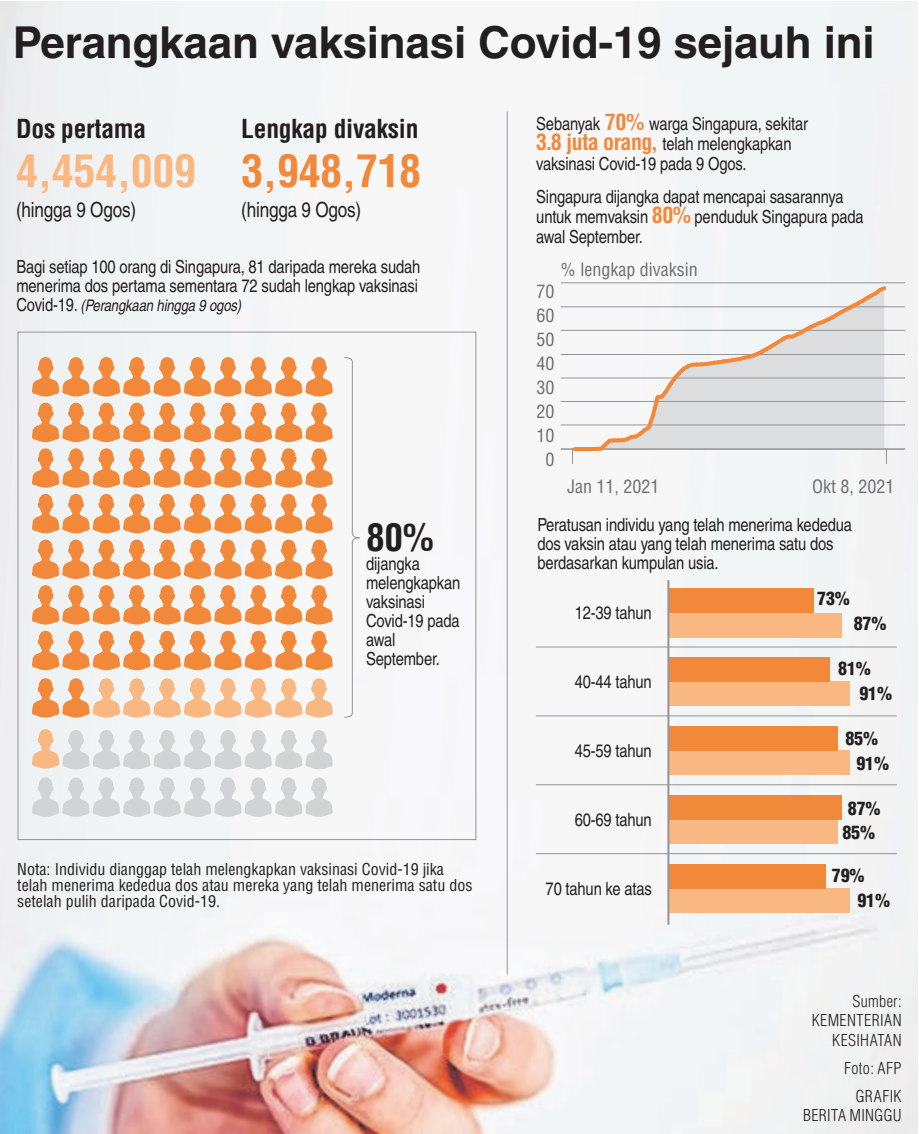
<style>
.page{position:relative;width:919px;height:1134px;background:#fff}
.page>*{position:absolute;margin:0;border:0;box-sizing:border-box;transform-origin:0 0}
.t1{font:700 44px "Helvetica";letter-spacing:-.005em;color:#231f20}
.t2{font:700 condensed 44px "Helvetica";letter-spacing:-.01em;color:#f9b881}
.t3{font:700 condensed 37.2px "Helvetica";color:#231f20}
.t4{font:700 condensed 25.6px "Helvetica";letter-spacing:-.01em;color:#231f20}
.t5{font:condensed 21px "Helvetica";letter-spacing:-.01em;color:#231f20}
.t6{font:condensed 18px/19px "Helvetica";letter-spacing:-.01em;color:#231f20}
.t7{font:condensed 18px/24px "Helvetica";color:#6c6e70;text-align:center}
.t8{font:900 condensed 18px/25px "Helvetica";letter-spacing:-.01em;color:#231f20}
.t9{font:condensed 16px/16px "Helvetica";color:#231f20}
.t10{font:300 condensed 16px/19.2px "Helvetica";letter-spacing:.02em;color:#231f20;text-align:right}
.t11{font:italic condensed 16px "Helvetica";letter-spacing:-.01em;color:#231f20}
.s1{color:#f2883a}
.s2{font-style:normal;font-size:18px}
.s3{font-weight:700;font-size:22px;color:#f2883a}
</style>
<div class="page">
<img style="left:1px;top:1px;width:915px;height:1133px">
<hr style="left:506px;top:111px;width:1px;height:863px;background:#929497">
<svg style="left:32px;top:357px;width:301px;height:39px"></svg>
<svg style="left:32px;top:403px;width:301px;height:39px"></svg>
<svg style="left:32px;top:448px;width:301px;height:40px"></svg>
<svg style="left:32px;top:494px;width:301px;height:39px"></svg>
<svg style="left:32px;top:540px;width:301px;height:39px"></svg>
<svg style="left:32px;top:585px;width:301px;height:40px"></svg>
<svg style="left:32px;top:631px;width:301px;height:39px"></svg>
<svg style="left:32px;top:777px;width:301px;height:40px"></svg>
<svg style="left:32px;top:678px;width:301px;height:40px"></svg>
<svg style="left:32px;top:729px;width:301px;height:40px"></svg>
<div style="left:668px;top:613px;width:173px;height:24px;background:#f9b881"></div>
<div style="left:668px;top:681px;width:181px;height:25px;background:#f9b881"></div>
<div style="left:668px;top:750px;width:181px;height:25px;background:#f9b881"></div>
<div style="left:668px;top:819px;width:169px;height:25px;background:#f9b881"></div>
<div style="left:668px;top:888px;width:181px;height:25px;background:#f9b881"></div>
<div style="left:668px;top:588px;width:145px;height:25px;background:#f2883a"></div>
<div style="left:668px;top:657px;width:161px;height:25px;background:#f2883a"></div>
<div style="left:668px;top:726px;width:169px;height:25px;background:#f2883a"></div>
<div style="left:668px;top:795px;width:173px;height:25px;background:#f2883a"></div>
<div style="left:668px;top:864px;width:157px;height:25px;background:#f2883a"></div>
<hr style="left:667px;top:580px;width:2px;height:345px;background:#929497">
<hr style="left:536px;top:853px;width:360px;height:1px;background:#929497">
<hr style="left:536px;top:784px;width:360px;height:1px;background:#929497">
<hr style="left:536px;top:715px;width:360px;height:1px;background:#929497">
<hr style="left:536px;top:646px;width:360px;height:1px;background:#929497">
<hr style="left:560px;top:448px;width:344px;height:2px;background:#929497">
<hr style="left:560px;top:306px;width:344px;height:1px;background:#929497">
<hr style="left:560px;top:282px;width:344px;height:1px;background:#929497">
<hr style="left:560px;top:401px;width:344px;height:1px;background:#929497">
<hr style="left:560px;top:354px;width:344px;height:1px;background:#929497">
<hr style="left:560px;top:330px;width:344px;height:1px;background:#929497">
<hr style="left:560px;top:424px;width:344px;height:1px;background:#929497">
<hr style="left:560px;top:377px;width:344px;height:1px;background:#929497">
<svg style="left:572px;top:283px;width:317px;height:181px"></svg>
<svg style="left:343px;top:357px;width:17px;height:361px"></svg>
<h1 class="t1" style="left:13px;top:16px;width:863px">Perangkaan vaksinasi Covid-19 sejauh ini</h1>
<h3 class="t4" style="left:16px;top:113px;width:132px">Dos pertama</h3>
<h3 class="t4" style="left:241px;top:113px;width:179px">Lengkap divaksin</h3>
<h1 class="t2" style="left:16px;top:143px;width:406px">4,454,009 <span class="s1">3,948,718</span></h1>
<p class="t5" style="left:16px;top:198px;width:122px">(hingga 9 Ogos)</p>
<p class="t5" style="left:241px;top:198px;width:122px">(hingga 9 Ogos)</p>
<p class="t6" style="left:16px;top:257px;width:405px">Bagi setiap 100 orang di Singapura, 81 daripada mereka sudah menerima dos pertama sementara 72 sudah lengkap vaksinasi</p>
<p class="t11" style="left:16px;top:296px;width:226px"><span class="s2">Covid-19.</span> (Perangkaan hingga 9 ogos)</p>
<h2 class="t3" style="left:366px;top:514px;width:69px">80%</h2>
<p class="t6" style="left:366px;top:554px;width:96px">dijangka melengkapkan vaksinasi<br>Covid-19 pada awal<br>September.</p>
<p class="t9" style="left:17px;top:861px;width:456px">Nota: Individu dianggap telah melengkapkan vaksinasi Covid-19 jika telah menerima kededua dos atau mereka yang telah menerima satu dos setelah pulih daripada Covid-19.</p>
<p class="t6" style="left:536px;top:114px;width:273px;line-height:20px">Sebanyak <span class="s3">70%</span> warga Singapura, sekitar<br><span class="s3">3.8 juta orang,</span> telah melengkapkan vaksinasi Covid-19 pada 9 Ogos.</p>
<p class="t6" style="left:536px;top:186px;width:329px;line-height:20px">Singapura dijangka dapat mencapai sasarannya untuk memvaksin <span class="s3">80%</span> penduduk Singapura pada awal September.</p>
<p class="t7" style="left:536px;top:279px;width:19px">70<br>60<br>50<br>40<br>30<br>20<br>10<br>0</p>
<p class="t7" style="left:561px;top:258px;width:138px">% lengkap divaksin</p>
<p class="t7" style="left:567px;top:474px;width:94px">Jan 11, 2021</p>
<p class="t7" style="left:811px;top:474px;width:84px">Okt 8, 2021</p>
<p class="t6" style="left:537px;top:515px;width:316px">Peratusan individu yang telah menerima kededua dos vaksin atau yang telah menerima satu dos berdasarkan kumpulan usia.</p>
<p class="t6" style="left:574px;top:603px;width:78px">12-39 tahun</p>
<p class="t8" style="left:817px;top:585px;width:34px">73%</p>
<p class="t8" style="left:853px;top:610px;width:34px">87%</p>
<p class="t8" style="left:859px;top:655px;width:34px;text-indent:-21px">81%<br>91%</p>
<p class="t8" style="left:856px;top:725px;width:34px;text-indent:-11px">85%<br>91%</p>
<p class="t8" style="left:842px;top:796px;width:40px;line-height:24.2px;text-align:center">87%<br>85%</p>
<p class="t8" style="left:857px;top:862px;width:34px;text-indent:-26px">79%<br>91%</p>
<p class="t6" style="left:574px;top:672px;width:78px">40-44 tahun</p>
<p class="t6" style="left:574px;top:741px;width:78px">45-59 tahun</p>
<p class="t6" style="left:574px;top:810px;width:78px">60-69 tahun</p>
<p class="t6" style="left:545px;top:879px;width:108px">70 tahun ke atas</p>
<p class="t10" style="left:811px;top:992px;width:91px">Sumber:<br>KEMENTERIAN<br>KESIHATAN</p>
<p class="t10" style="left:844px;top:1054px;width:59px;line-height:28px">Foto: AFP<br>GRAFIK</p>
<p class="t10" style="left:803px;top:1105px;width:100px">BERITA MINGGU</p>
</div>
